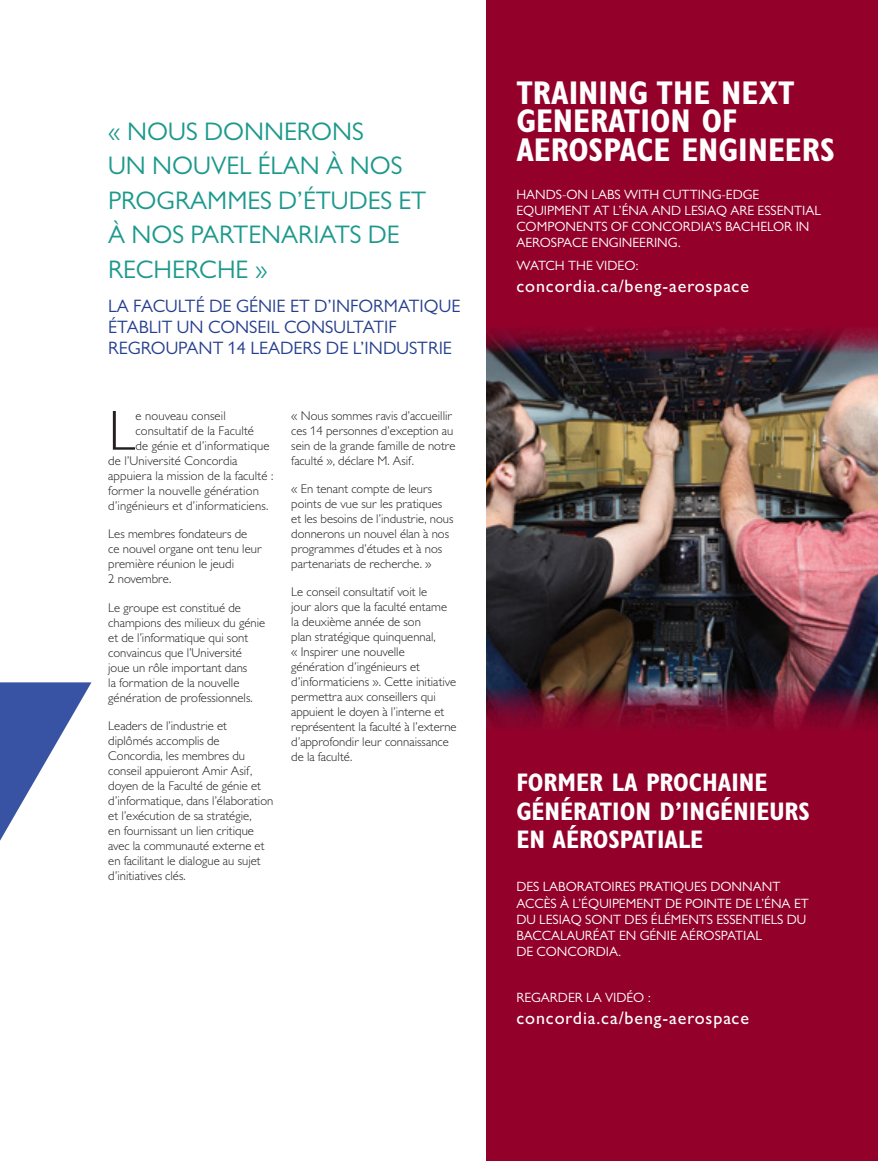
<style>
.page{position:relative;width:878px;height:1161px;background:#fff}
.page>*{position:absolute;margin:0;border:0;box-sizing:border-box;transform-origin:0 0}
.t1{font:300 56.7px "Gill Sans MT Pro";color:#231f20}
.t2{font:700 condensed 33px/28.5px "Gill Sans MT Pro";color:#fff}
.t3{font:25.5px/34.5px "Gill Sans MT Pro";color:#1c998c}
.t4{font:700 condensed 25.5px/28.5px "Gill Sans MT Pro";color:#fff}
.t5{font:18px/21px "Gill Sans MT Pro";color:#253f8e}
.t6{font:500 18px "Gill Sans MT Pro";letter-spacing:.05em;color:#fff}
.t7{font:13.5px/16.2px "Gill Sans MT Pro";color:#fff}
.t8{font:300 12.75px/15px "Gill Sans MT Pro";color:#231f20}
</style>
<div class="page">
<svg style="left:0;top:682px;width:91px;height:159px"></svg>
<div style="left:486px;top:0;width:392px;height:1161px;background:#93012b"></div>
<img style="left:486px;top:328px;width:392px;height:401px">
<h3 class="t3" style="left:108px;top:114px;width:320px">« NOUS DONNERONS<br>UN NOUVEL ÉLAN À NOS<br>PROGRAMMES D’ÉTUDES ET<br>À NOS PARTENARIATS DE<br>RECHERCHE »</h3>
<h3 class="t5" style="left:108px;top:295px;width:354px">LA FACULTÉ DE GÉNIE ET D’INFORMATIQUE<br>ÉTABLIT UN CONSEIL CONSULTATIF<br>REGROUPANT 14 LEADERS DE L’INDUSTRIE</h3>
<h1 class="t1" style="left:108px;top:397px;width:28px">L</h1>
<p class="t8" style="left:135px;top:408px;width:92px">e nouveau conseil</p>
<p class="t8" style="left:135px;top:423px;width:120px">consultatif de la Faculté</p>
<p class="t8" style="left:135px;top:438px;width:135px">de génie et d’informatique</p>
<p class="t8" style="left:108px;top:453px;width:131px">de l’Université Concordia</p>
<p class="t8" style="left:108px;top:468px;width:166px">appuiera la mission de la faculté :</p>
<p class="t8" style="left:108px;top:483px;width:152px">former la nouvelle génération</p>
<p class="t8" style="left:108px;top:498px;width:161px">d’ingénieurs et d’informaticiens.</p>
<p class="t8" style="left:108px;top:526px;width:155px">Les membres fondateurs de<br>ce nouvel organe ont tenu leur première réunion le jeudi<br>2 novembre.</p>
<p class="t8" style="left:108px;top:600px;width:158px">Le groupe est constitué de champions des milieux du génie et de l’informatique qui sont convaincus que l’Université joue un rôle important dans<br>la formation de la nouvelle génération de professionnels.</p>
<p class="t8" style="left:108px;top:718px;width:166px">Leaders de l’industrie et diplômés accomplis de<br>Concordia, les membres du conseil appuieront Amir Asif, doyen de la Faculté de génie et d’informatique, dans l’élaboration et l’exécution de sa stratégie,<br>en fournissant un lien critique avec la communauté externe et en facilitant le dialogue au sujet d’initiatives clés.</p>
<p class="t8" style="left:291px;top:408px;width:166px">« Nous sommes ravis d’accueillir ces 14 personnes d’exception au sein de la grande famille de notre faculté », déclare M. Asif.</p>
<p class="t8" style="left:291px;top:481px;width:164px">« En tenant compte de leurs points de vue sur les pratiques et les besoins de l’industrie, nous donnerons un nouvel élan à nos programmes d’études et à nos partenariats de recherche. »</p>
<p class="t8" style="left:291px;top:584px;width:167px">Le conseil consultatif voit le<br>jour alors que la faculté entame la deuxième année de son<br>plan stratégique quinquennal,<br>« Inspirer une nouvelle génération d’ingénieurs et d’informaticiens ». Cette initiative permettra aux conseillers qui appuient le doyen à l’interne et représentent la faculté à l’externe d’approfondir leur connaissance de la faculté.</p>
<h2 class="t2" style="left:516px;top:78px;width:320px">TRAINING THE NEXT<br>GENERATION OF<br>AEROSPACE ENGINEERS</h2>
<p class="t7" style="left:516px;top:186px;width:306px">HANDS-ON LABS WITH CUTTING-EDGE EQUIPMENT AT L’ÉNA AND LESIAQ ARE ESSENTIAL COMPONENTS OF CONCORDIA’S BACHELOR IN AEROSPACE ENGINEERING.</p>
<p class="t7" style="left:516px;top:258px;width:124px">WATCH THE VIDEO:</p>
<h3 class="t6" style="left:516px;top:275px;width:234px">concordia.ca/beng-aerospace</h3>
<h3 class="t4" style="left:516px;top:768px;width:295px">FORMER LA PROCHAINE<br>GÉNÉRATION D’INGÉNIEURS<br>EN AÉROSPATIALE</h3>
<p class="t7" style="left:516px;top:879px;width:294px">DES LABORATOIRES PRATIQUES DONNANT ACCÈS À L’ÉQUIPEMENT DE POINTE DE L’ÉNA ET DU LESIAQ SONT DES ÉLÉMENTS ESSENTIELS DU BACCALAURÉAT EN GÉNIE AÉROSPATIAL<br>DE CONCORDIA.</p>
<p class="t7" style="left:516px;top:989px;width:136px">REGARDER LA VIDÉO :</p>
<h3 class="t6" style="left:516px;top:1007px;width:234px">concordia.ca/beng-aerospace</h3>
</div>
